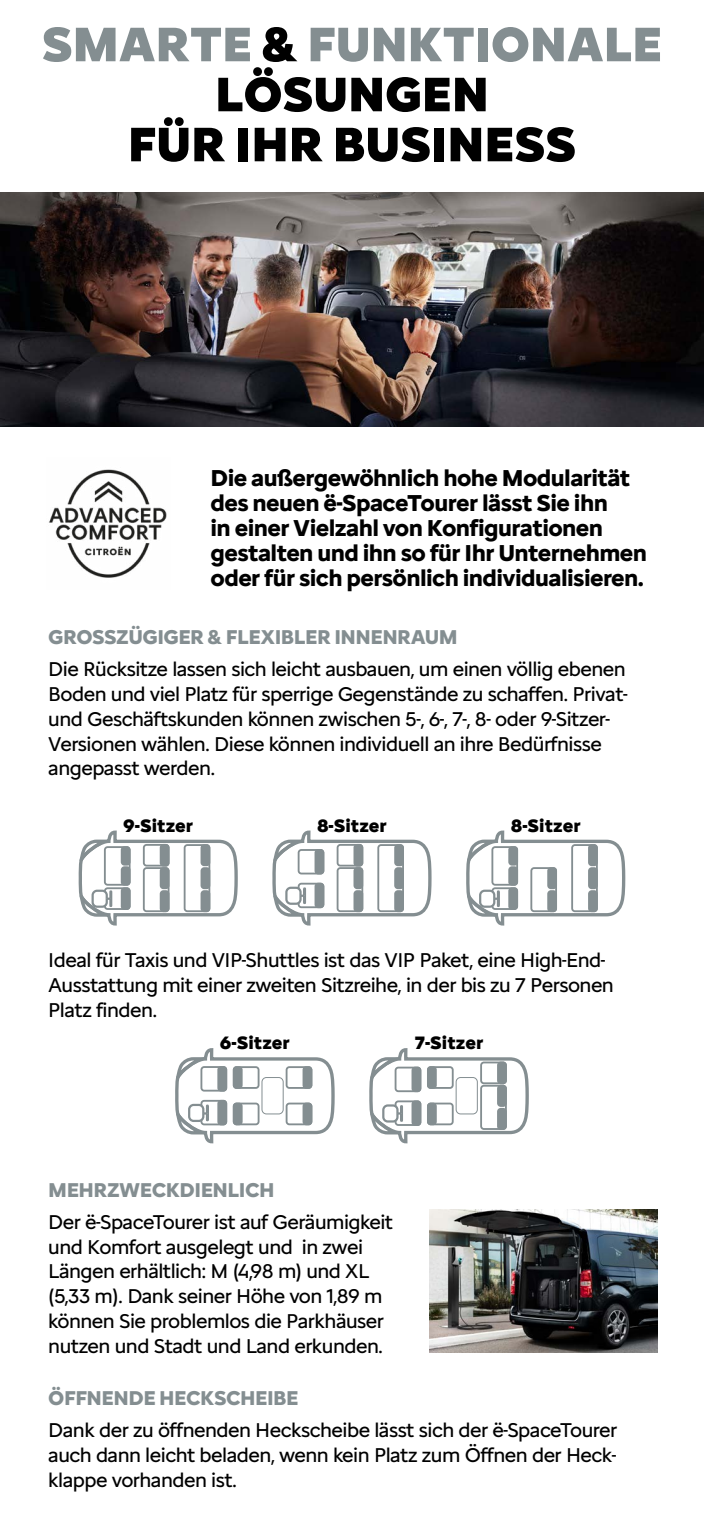
<style>
.page{position:relative;width:704px;height:1523px;background:#fff}
.page>*{position:absolute;margin:0;border:0;box-sizing:border-box;transform-origin:0 0}
.t1{font:900 50px/50px "Citroen Type";letter-spacing:-.01em;color:#000;text-align:center}
.t2{font:700 23.75px/25px "Citroen Type";letter-spacing:-.025em;color:#000}
.t3{font:20.62px/24.8px "Citroen Type";letter-spacing:-.025em;color:#000}
.t4{font:700 20.62px "Citroen Type";letter-spacing:-.025em;color:#848e91}
.t5{font:900 18.56px "Citroen Type";color:#000}
.s1{color:#848e91}
</style>
<div class="page">
<img style="left:49px;top:469px;width:118px;height:109px">
<img style="left:0;top:193px;width:703px;height:234px">
<img style="left:429px;top:1209px;width:227px;height:143px">
<svg style="left:78px;top:830px;width:160px;height:96px"></svg>
<svg style="left:466px;top:830px;width:160px;height:96px"></svg>
<svg style="left:272px;top:830px;width:160px;height:96px"></svg>
<div style="left:377px;top:844px;width:26px;height:68px;border:2px solid #848e91;border-radius:3px"></div>
<div style="left:395px;top:891px;width:8px;height:20px;background:#848e91;border-radius:3px"></div>
<div style="left:394px;top:890px;width:9px;height:22px;border:2px solid #848e91;border-radius:3px"></div>
<div style="left:395px;top:868px;width:8px;height:20px;background:#848e91;border-radius:3px"></div>
<div style="left:394px;top:867px;width:9px;height:22px;border:2px solid #848e91;border-radius:3px"></div>
<div style="left:395px;top:845px;width:8px;height:20px;background:#848e91;border-radius:3px"></div>
<div style="left:394px;top:844px;width:9px;height:22px;border:2px solid #848e91;border-radius:3px"></div>
<svg style="left:175px;top:1048px;width:160px;height:96px"></svg>
<div style="left:233px;top:1102px;width:26px;height:23px;border:2px solid #848e91;border-radius:3px"></div>
<div style="left:233px;top:1103px;width:8px;height:21px;background:#848e91;border-radius:3px"></div>
<div style="left:233px;top:1102px;width:9px;height:23px;border:2px solid #848e91;border-radius:3px"></div>
<div style="left:233px;top:1066px;width:26px;height:23px;border:2px solid #848e91;border-radius:3px"></div>
<div style="left:233px;top:1067px;width:8px;height:21px;background:#848e91;border-radius:3px"></div>
<div style="left:233px;top:1066px;width:9px;height:23px;border:2px solid #848e91;border-radius:3px"></div>
<div style="left:285px;top:1066px;width:27px;height:23px;border:2px solid #848e91;border-radius:3px"></div>
<div style="left:303px;top:1067px;width:8px;height:21px;background:#848e91;border-radius:3px"></div>
<div style="left:302px;top:1066px;width:10px;height:23px;border:2px solid #848e91;border-radius:3px"></div>
<div style="left:285px;top:1102px;width:27px;height:23px;border:2px solid #848e91;border-radius:3px"></div>
<div style="left:303px;top:1103px;width:8px;height:21px;background:#848e91;border-radius:3px"></div>
<div style="left:302px;top:1102px;width:10px;height:23px;border:2px solid #848e91;border-radius:3px"></div>
<div style="left:261px;top:1077px;width:22px;height:37px;border:1px solid #848e91;border-radius:4px"></div>
<svg style="left:369px;top:1048px;width:160px;height:96px"></svg>
<h1 class="t1" style="left:41px;top:15px;width:622px"><span class="s1">SMARTE</span> &amp; <span class="s1">FUNKTIONALE<br></span>LÖSUNGEN<br>FÜR IHR BUSINESS</h1>
<p class="t2" style="left:210px;top:463px;width:437px">Die außergewöhnlich hohe Modularität des neuen ë-SpaceTourer lässt Sie ihn<br>in einer Vielzahl von Konfigurationen gestalten und ihn so für Ihr Unternehmen oder für sich persönlich individualisieren.</p>
<p class="t4" style="left:48px;top:622px;width:411px">GROSSZÜGIGER &amp; FLEXIBLER INNENRAUM</p>
<p class="t3" style="left:48px;top:655px;width:580px">Die Rücksitze lassen sich leicht ausbauen, um einen völlig ebenen Boden und viel Platz für sperrige Gegenstände zu schaffen. Privat&shy;und Geschäftskunden können zwischen 5-, 6-, 7-, 8- oder 9-Sitzer-Versionen wählen. Diese können individuell an ihre Bedürfnisse angepasst werden.</p>
<p class="t5" style="left:123px;top:811px;width:71px">9-Sitzer</p>
<p class="t5" style="left:317px;top:811px;width:71px">8-Sitzer</p>
<p class="t5" style="left:510px;top:811px;width:71px">8-Sitzer</p>
<p class="t3" style="left:48px;top:946px;width:566px">Ideal für Taxis und VIP-Shuttles ist das VIP Paket, eine High-End-<br>Ausstattung mit einer zweiten Sitzreihe, in der bis zu 7 Personen<br>Platz finden.</p>
<p class="t5" style="left:220px;top:1028px;width:71px">6-Sitzer</p>
<p class="t5" style="left:414px;top:1029px;width:70px">7-Sitzer</p>
<p class="t4" style="left:48px;top:1174px;width:228px">MEHRZWECKDIENLICH</p>
<p class="t3" style="left:48px;top:1207px;width:346px">Der ë-SpaceTourer ist auf Geräumigkeit und Komfort ausgelegt und in zwei Längen erhältlich: M (4,98 m) und XL (5,33 m). Dank seiner Höhe von 1,89 m können Sie problemlos die Parkhäuser nutzen und Stadt und Land erkunden.</p>
<p class="t4" style="left:48px;top:1382px;width:252px">ÖFFNENDE HECKSCHEIBE</p>
<p class="t3" style="left:48px;top:1416px;width:570px;text-align:justify">Dank der zu öffnenden Heckscheibe lässt sich der ë-SpaceTourer auch dann leicht beladen, wenn kein Platz zum Öffnen der Heck&shy;klappe vorhanden ist.</p>
</div>
